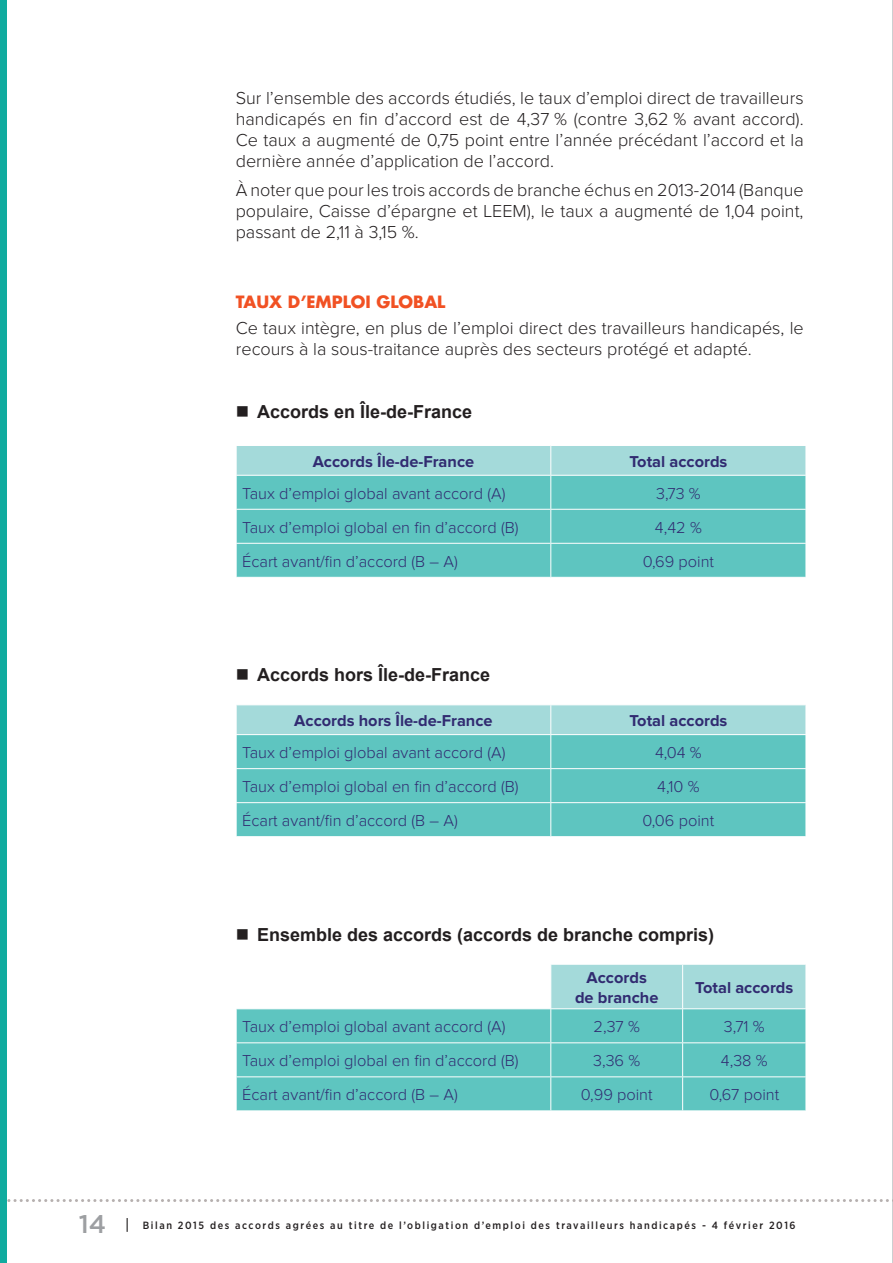
<style>
.page{position:relative;width:893px;height:1263px;background:#fff}
.page>*{position:absolute;margin:0;border:0;box-sizing:border-box;transform-origin:0 0}
.t1{font:500 25.5px "Gotham";color:#9d9fa2}
.t2{font:300 18px/21px "Proxima Nova";color:#231f20;text-align:justify}
.t3{font:700 18px "Arial";color:#231f20}
.t4{font:700 16.5px "Futura Std";color:#f15123}
.t5{font:300 16.35px "Proxima Nova";color:#312b71}
.t6{font:700 16.35px/19.6px "Proxima Nova";color:#312b71;text-align:center}
.t7{font:500 10.5px "Gotham Narrow";letter-spacing:.15em;color:#231f20}
</style>
<div class="page">
<hr style="left:892px;top:0;width:1px;height:1263px;background:#9da1a5">
<svg style="left:6px;top:1199px;width:887px;height:3px"></svg>
<svg style="left:127px;top:1218px;width:1px;height:14px"></svg>
<div style="left:0;top:0;width:6px;height:1263px;background:#10ab9f"></div>
<div style="left:237px;top:476px;width:569px;height:101px;background:#5ec5c0"></div>
<div style="left:236px;top:446px;width:570px;height:29px;background:#a4dada"></div>
<hr style="left:550px;top:476px;width:1px;height:33px;background:#fff">
<hr style="left:236px;top:509px;width:315px;height:1px;background:#fff">
<hr style="left:551px;top:509px;width:255px;height:1px;background:#fff">
<hr style="left:550px;top:510px;width:1px;height:33px;background:#fff">
<hr style="left:236px;top:543px;width:315px;height:1px;background:#fff">
<hr style="left:551px;top:543px;width:255px;height:1px;background:#fff">
<hr style="left:550px;top:544px;width:1px;height:33px;background:#fff">
<div style="left:237px;top:735px;width:569px;height:101px;background:#5ec5c0"></div>
<div style="left:236px;top:705px;width:570px;height:29px;background:#a4dada"></div>
<hr style="left:550px;top:735px;width:1px;height:33px;background:#fff">
<hr style="left:236px;top:768px;width:315px;height:1px;background:#fff">
<hr style="left:551px;top:768px;width:255px;height:1px;background:#fff">
<hr style="left:550px;top:769px;width:1px;height:33px;background:#fff">
<hr style="left:236px;top:802px;width:315px;height:1px;background:#fff">
<hr style="left:551px;top:802px;width:255px;height:1px;background:#fff">
<hr style="left:550px;top:803px;width:1px;height:33px;background:#fff">
<div style="left:551px;top:965px;width:255px;height:43px;background:#a4dada"></div>
<div style="left:237px;top:1009px;width:569px;height:101px;background:#5ec5c0"></div>
<hr style="left:682px;top:964px;width:1px;height:44px;background:#fff">
<hr style="left:550px;top:1009px;width:1px;height:33px;background:#fff">
<hr style="left:682px;top:1009px;width:1px;height:33px;background:#fff">
<hr style="left:236px;top:1042px;width:315px;height:1px;background:#fff">
<hr style="left:551px;top:1042px;width:132px;height:1px;background:#fff">
<hr style="left:550px;top:1043px;width:1px;height:33px;background:#fff">
<hr style="left:683px;top:1042px;width:123px;height:1px;background:#fff">
<hr style="left:682px;top:1043px;width:1px;height:33px;background:#fff">
<hr style="left:236px;top:1076px;width:315px;height:1px;background:#fff">
<hr style="left:551px;top:1076px;width:132px;height:1px;background:#fff">
<hr style="left:550px;top:1077px;width:1px;height:33px;background:#fff">
<hr style="left:683px;top:1076px;width:123px;height:1px;background:#fff">
<hr style="left:682px;top:1077px;width:1px;height:33px;background:#fff">
<p class="t2" style="left:236px;top:88px;width:569px">Sur l’ensemble des accords étudiés, le taux d’emploi direct de travailleurs handicapés en fin d’accord est de 4,37 % (contre 3,62 % avant accord).<br>Ce taux a augmenté de 0,75 point entre l’année précédant l’accord et la dernière année d’application de l’accord.</p>
<p class="t2" style="left:236px;top:180px;width:569px">À noter que pour les trois accords de branche échus en 2013-2014 (Banque populaire, Caisse d’épargne et LEEM), le taux a augmenté de 1,04 point, passant de 2,11 à 3,15 %.</p>
<p class="t4" style="left:236px;top:291px;width:22px">TAUX</p>
<p class="t4" style="left:288px;top:291px;width:55px">D’EMPLOI</p>
<p class="t4" style="left:377px;top:291px;width:26px">GLOBAL</p>
<p class="t2" style="left:236px;top:318px;width:569px">Ce taux intègre, en plus de l’emploi direct des travailleurs handicapés, le recours à la sous-traitance auprès des secteurs protégé et adapté.</p>
<p class="t3" style="left:257px;top:400px;width:217px">Accords en Île-de-France</p>
<p class="t6" style="left:313px;top:452px;width:163px">Accords Île-de-France</p>
<p class="t6" style="left:629px;top:452px;width:100px">Total accords</p>
<p class="t5" style="left:242px;top:486px;width:265px">Taux d’emploi global avant accord (A)</p>
<p class="t5" style="left:656px;top:486px;width:46px">3,73 %</p>
<p class="t5" style="left:242px;top:520px;width:278px">Taux d’emploi global en fin d’accord (B)</p>
<p class="t5" style="left:655px;top:520px;width:48px">4,42 %</p>
<p class="t5" style="left:242px;top:554px;width:217px">Écart avant/fin d’accord (B – A)</p>
<p class="t5" style="left:643px;top:554px;width:73px">0,69 point</p>
<p class="t3" style="left:257px;top:663px;width:235px">Accords hors Île-de-France</p>
<p class="t6" style="left:294px;top:712px;width:200px">Accords hors Île-de-France</p>
<p class="t6" style="left:629px;top:712px;width:100px">Total accords</p>
<p class="t5" style="left:242px;top:745px;width:265px">Taux d’emploi global avant accord (A)</p>
<p class="t5" style="left:655px;top:745px;width:48px">4,04 %</p>
<p class="t5" style="left:242px;top:779px;width:278px">Taux d’emploi global en fin d’accord (B)</p>
<p class="t5" style="left:657px;top:779px;width:44px">4,10 %</p>
<p class="t5" style="left:242px;top:813px;width:217px">Écart avant/fin d’accord (B – A)</p>
<p class="t5" style="left:643px;top:813px;width:73px">0,06 point</p>
<p class="t3" style="left:257px;top:923px;width:459px">Ensemble des accords (accords de branche compris)</p>
<p class="t6" style="left:575px;top:968px;width:85px">Accords<br>de branche</p>
<p class="t6" style="left:695px;top:978px;width:100px">Total accords</p>
<p class="t5" style="left:242px;top:1019px;width:265px">Taux d’emploi global avant accord (A)</p>
<p class="t5" style="left:594px;top:1019px;width:48px">2,37 %</p>
<p class="t5" style="left:724px;top:1019px;width:42px">3,71 %</p>
<p class="t5" style="left:242px;top:1053px;width:278px">Taux d’emploi global en fin d’accord (B)</p>
<p class="t5" style="left:593px;top:1053px;width:48px">3,36 %</p>
<p class="t5" style="left:721px;top:1053px;width:48px">4,38 %</p>
<p class="t5" style="left:242px;top:1087px;width:217px">Écart avant/fin d’accord (B – A)</p>
<p class="t5" style="left:581px;top:1087px;width:73px">0,99 point</p>
<p class="t5" style="left:709px;top:1087px;width:71px">0,67 point</p>
<h1 class="t1" style="left:79px;top:1207px;width:29px">14</h1>
<p class="t7" style="left:143px;top:1218px;width:654px">Bilan 2015 des accords agrées au titre de l’obligation d’emploi des travailleurs handicapés - 4 février 2016</p>
</div>
